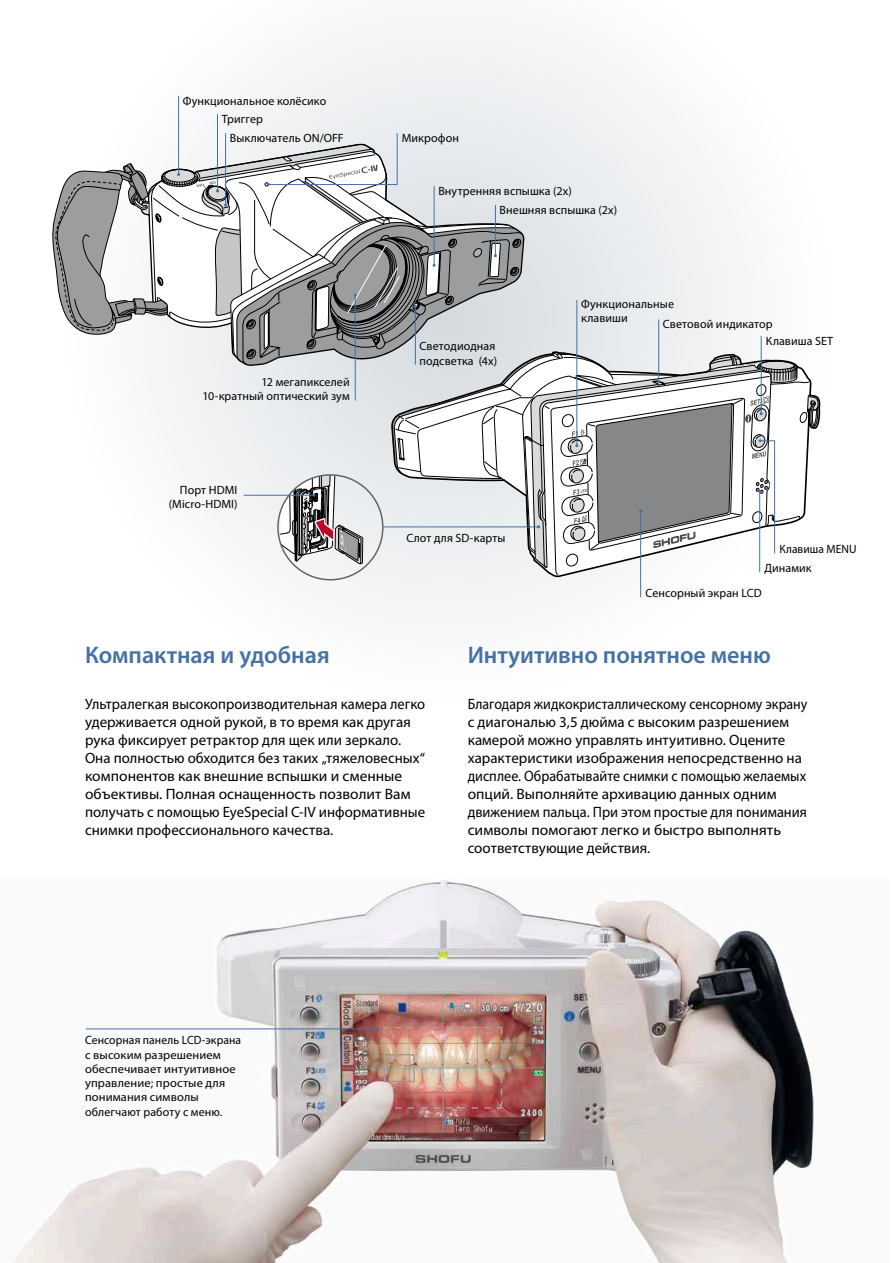
<style>
.page{position:relative;width:893px;height:1263px;background:#fff}
.page>*{position:absolute;margin:0;border:0;box-sizing:border-box;transform-origin:0 0}
.t1{font:600 24px "Myriad Pro";color:#4571a3}
.t2{font:15px/18px "Myriad Pro";color:#000;scale:.93 1}
.t3{font:15px/18px "Myriad Pro";color:#000}
.t4{font:12px/14.2px "Myriad Pro";letter-spacing:.01em;color:#000}
.t5{font:12px "Myriad Pro";letter-spacing:.01em;color:#000;scale:.96 1}
</style>
<div class="page">
<svg style="left:178px;top:25px;width:643px;height:589px"></svg>
<img style="left:13px;top:879px;width:802px;height:384px">
<hr style="left:86px;top:1028px;width:292px;height:1px;background:#4571a3">
<hr style="left:217px;top:114px;width:1px;height:77px;background:#4571a3">
<hr style="left:178px;top:96px;width:1px;height:79px;background:#4571a3">
<hr style="left:640px;top:511px;width:1px;height:86px;background:#4571a3">
<svg style="left:52px;top:132px;width:767px;height:448px"></svg>
<p class="t4" style="left:183px;top:94px;width:145px">Функциональное колёсико</p>
<p class="t4" style="left:230px;top:110px;width:115px;line-height:18.9px;text-indent:-8px">Триггер<br>Выключатель ON/OFF</p>
<p class="t4" style="left:202px;top:375px;width:149px;text-align:right">12 мегапикселей<br>10-кратный оптический зум</p>
<p class="t4" style="left:169px;top:482px;width:70px;text-align:right">Порт HDMI (Micro-HDMI)</p>
<p class="t4" style="left:402px;top:131px;width:59px">Микрофон</p>
<p class="t4" style="left:438px;top:184px;width:135px">Внутренняя вспышка (2x)</p>
<p class="t4" style="left:500px;top:203px;width:119px">Внешняя вспышка (2x)</p>
<p class="t4" style="left:420px;top:339px;width:79px">Светодиодная подсветка (4x)</p>
<p class="t4" style="left:406px;top:530px;width:101px">Слот для SD-карты</p>
<p class="t4" style="left:581px;top:297px;width:94px;line-height:13.5px">Функциональные клавиши</p>
<p class="t4" style="left:663px;top:317px;width:111px">Световой индикатор</p>
<p class="t4" style="left:766px;top:334px;width:69px">Клавиша SET</p>
<p class="t5" style="left:779px;top:542px;width:82px">Клавиша MENU</p>
<p class="t4" style="left:764px;top:561px;width:49px">Динамик</p>
<p class="t4" style="left:645px;top:586px;width:118px">Сенсорный экран LCD</p>
<h1 class="t1" style="left:85px;top:640px;width:246px">Компактная и удобная</h1>
<h1 class="t1" style="left:468px;top:640px;width:305px">Интуитивно понятное меню</h1>
<p class="t3" style="left:85px;top:695px;width:342px">Ультралегкая высокопроизводительная камера легко удерживается одной рукой, в то время как другая рука фиксирует ретрактор для щек или зеркало.<br>Она полностью обходится без таких „тяжеловесных“ компонентов как внешние вспышки и сменные объективы. Полная оснащенность позволит Вам получать с помощью EyeSpecial C-IV информативные снимки профессионального качества.</p>
<p class="t2" style="left:468px;top:695px;width:367px">Благодаря жидкокристаллическому сенсорному экрану с диагональю 3,5 дюйма с высоким разрешением камерой можно управлять интуитивно. Оцените характеристики изображения непосредственно на дисплее. Обрабатывайте снимки с помощью желаемых опций. Выполняйте архивацию данных одним движением пальца. При этом простые для понимания символы помогают легко и быстро выполнять соответствующие действия.</p>
<p class="t4" style="left:85px;top:1033px;width:158px">Сенсорная панель LCD-экрана с высоким разрешением обеспечивает интуитивное управление; простые для понимания символы облегчают работу с меню.</p>
</div>
